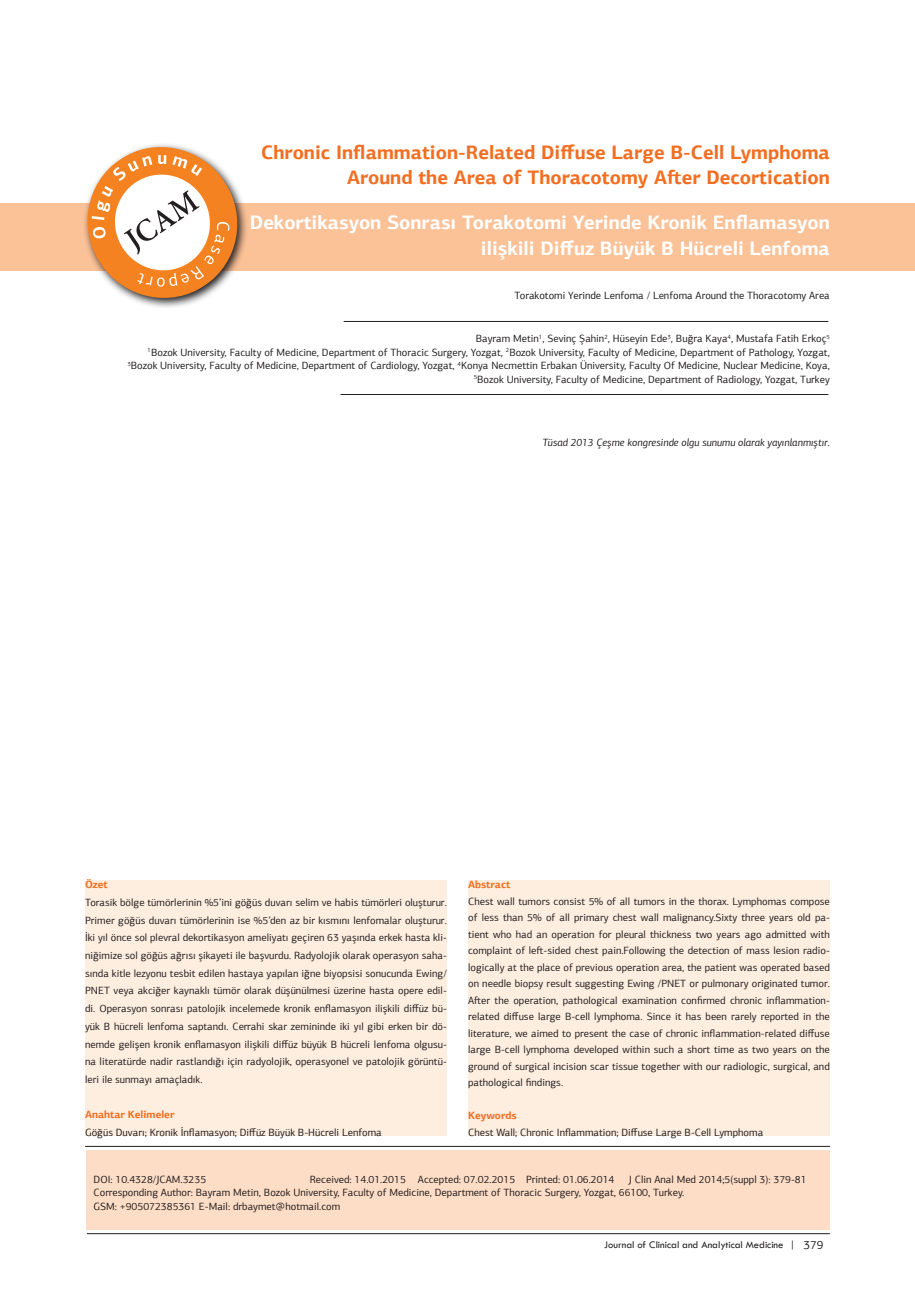
<style>
.page{position:relative;width:915px;height:1306px;background:#fff}
.page>*{position:absolute;margin:0;border:0;box-sizing:border-box;transform-origin:0 0}
.t1{font:700 19.5px/25.5px "PF Agora Sans Pro";color:#f36e21;text-align:right}
.t2{font:700 19.5px/25.5px "PF Agora Sans Pro";color:#fff;text-align:right}
.t3{font:10.5px/16.5px "PF Agora Sans Pro";color:#231f20;text-align:justify}
.t4{font:italic 10.5px "PF Agora Sans Pro";color:#231f20}
.t5{font:10.5px "Tw Cen";color:#231f20}
.t6{font:700 10.5px "PF Agora Sans Pro";color:#f36e21}
.s1{font-family:"PF Agora Sans Pro";font-size:12px}
</style>
<div class="page">
<div style="left:87px;top:1150px;width:742px;height:79px;background:#fdddc6"></div>
<div style="left:0;top:203px;width:914px;height:67px;background:#fbc197"></div>
<hr style="left:85px;top:1146px;width:744px;height:1px;background:#231f20">
<hr style="left:343px;top:321px;width:485px;height:1px;background:#231f20">
<hr style="left:340px;top:394px;width:488px;height:1px;background:#231f20">
<svg style="left:77px;top:144px;width:170px;height:164px"></svg>
<div style="left:85px;top:880px;width:361px;height:255px;background:#feeee0"></div>
<div style="left:468px;top:880px;width:361px;height:255px;background:#feeee0"></div>
<hr style="left:87px;top:1233px;width:742px;height:1px;background:#231f20">
<h1 class="t1" style="left:261px;top:139px;width:570px">Chronic Inflammation-Related Diffuse Large B-Cell Lymphoma<br>Around the Area of Thoracotomy After Decortication</h1>
<h1 class="t2" style="left:250px;top:210px;width:581px">Dekortikasyon Sonrası Torakotomi Yerinde Kronik Enflamasyon ilişkili Diffuz Büyük B Hücreli Lenfoma</h1>
<p class="t3" style="left:514px;top:287px;width:317px">Torakotomi Yerinde Lenfoma / Lenfoma Around the Thoracotomy Area</p>
<p class="t3" style="left:127px;top:332px;width:703px;line-height:13.5px;text-align:right">Bayram Metin<sup>1</sup>, Sevinç Şahin<sup>2</sup>, Hüseyin Ede<sup>3</sup>, Buğra Kaya<sup>4</sup>, Mustafa Fatih Erkoç<sup>5<br>1</sup>Bozok University, Faculty of Medicine, Department of Thoracic Surgery, Yozgat, <sup>2</sup>Bozok University, Faculty of Medicine, Department of Pathology, Yozgat, <sup>3</sup>Bozok University, Faculty of Medicine, Department of Cardiology, Yozgat, <sup>4</sup>Konya Necmettin Erbakan Üniversity, Faculty Of Medicine, Nuclear Medicine, Koya, <sup>5</sup>Bozok University, Faculty of Medicine, Department of Radiology, Yozgat, Turkey</p>
<p class="t4" style="left:542px;top:436px;width:289px">Tüsad 2013 Çeşme kongresinde olgu sunumu olarak yayınlanmıştır.</p>
<p class="t6" style="left:85px;top:878px;width:24px">Özet</p>
<p class="t3" style="left:85px;top:893px;width:363px;line-height:17.7px">Torasik bölge tümörlerinin %5’ini göğüs duvarı selim ve habis tümörleri oluşturur.<br>Primer göğüs duvarı tümörlerinin ise %5’den az bir kısmını lenfomalar oluşturur.<br>İki yıl önce sol plevral dekortikasyon ameliyatı geçiren 63 yaşında erkek hasta kli&shy;niğimize sol göğüs ağrısı şikayeti ile başvurdu. Radyolojik olarak operasyon saha&shy;sında kitle lezyonu tesbit edilen hastaya yapılan iğne biyopsisi sonucunda Ewing/ PNET veya akciğer kaynaklı tümör olarak düşünülmesi üzerine hasta opere edil&shy;di. Operasyon sonrası patolojik incelemede kronik enflamasyon ilişkili diffüz bü&shy;yük B hücreli lenfoma saptandı. Cerrahi skar zemininde iki yıl gibi erken bir dö&shy;nemde gelişen kronik enflamasyon ilişkili diffüz büyük B hücreli lenfoma olgusu&shy;na literatürde nadir rastlandığı için radyolojik, operasyonel ve patolojik görüntü&shy;leri ile sunmayı amaçladık.</p>
<p class="t6" style="left:85px;top:1107px;width:91px">Anahtar Kelimeler</p>
<p class="t3" style="left:85px;top:1123px;width:298px">Göğüs Duvarı; Kronik İnflamasyon; Diffüz Büyük B-Hücreli Lenfoma</p>
<p class="t6" style="left:468px;top:878px;width:44px">Abstract</p>
<p class="t3" style="left:468px;top:893px;width:363px">Chest wall tumors consist 5% of all tumors in the thorax. Lymphomas compose of less than 5% of all primary chest wall malignancy.Sixty three years old pa&shy;tient who had an operation for pleural thickness two years ago admitted with complaint of left-sided chest pain.Following the detection of mass lesion radio&shy;logically at the place of previous operation area, the patient was operated based on needle biopsy result suggesting Ewing /PNET or pulmonary originated tumor.<br>After the operation, pathological examination confirmed chronic inflammation&shy;related diffuse large B-cell lymphoma. Since it has been rarely reported in the literature, we aimed to present the case of chronic inflammation-related diffuse large B-cell lymphoma developed within such a short time as two years on the ground of surgical incision scar tissue together with our radiologic, surgical, and pathological findings.</p>
<p class="t6" style="left:468px;top:1109px;width:50px">Keywords</p>
<p class="t3" style="left:468px;top:1123px;width:296px">Chest Wall; Chronic Inflammation; Diffuse Large B-Cell Lymphoma</p>
<p class="t3" style="left:94px;top:1172px;width:714px;line-height:13.5px;text-align:left;text-indent:535px">J Clin Anal Med 2014;5(suppl 3): 379-81<br>Corresponding Author: Bayram Metin, Bozok University, Faculty of Medicine, Department of Thoracic Surgery, Yozgat, 66100, Turkey.<br>GSM: +905072385361 E-Mail: drbaymet@hotmail.com</p>
<p class="t3" style="left:94px;top:1170px;width:114px">DOI: 10.4328/JCAM.3235</p>
<p class="t3" style="left:310px;top:1170px;width:306px">Received: 14.01.2015 Accepted: 07.02.2015 Printed: 01.06.2014</p>
<p class="t5" style="left:604px;top:1238px;width:221px">Journal of Clinical and Analytical Medicine | <span class="s1">379</span></p>
</div>
